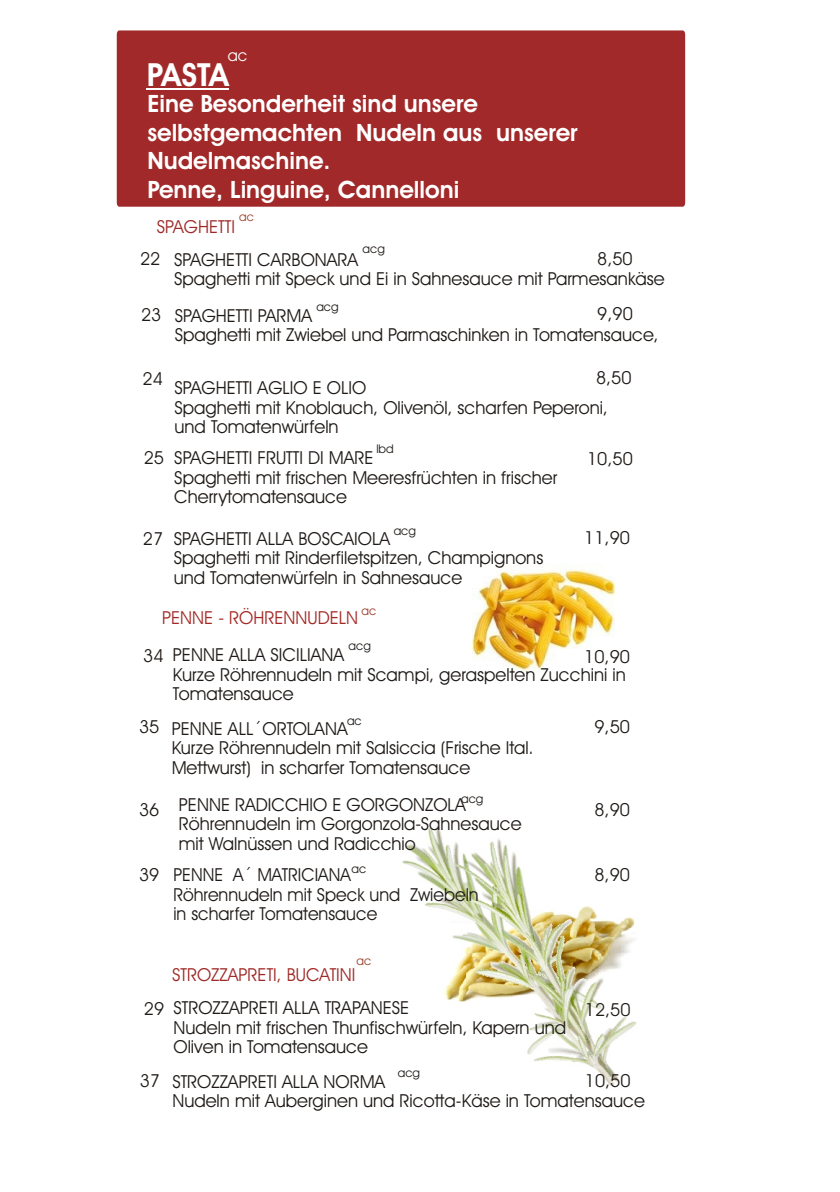
<style>
.page{position:relative;width:840px;height:1192px;background:#fff}
.page>*{position:absolute;margin:0;border:0;box-sizing:border-box;transform-origin:0 0}
.t1{font:700 32px "Avant Garde Bk BT";letter-spacing:-.02em;color:#fff}
.t2{font:700 24px/28.6px "Avant Garde Bk BT";color:#fff}
.t3{font:18px/19.4px "Avant Garde Bk BT";color:#1f1a17}
.t4{font:18px "Avant Garde Bk BT";color:#9e2926}
.t5{font:18px "Avant Garde Bk BT";color:#a32926}
.t6{font:16px "Avant Garde Bk BT";color:#fff}
.t7{font:12px "Avant Garde Bk BT";color:#1f1a17}
.t8{font:12px "Avant Garde Bk BT";color:#993d29}
.t9{font:12px "Avant Garde Bk BT";color:#9c4029}
</style>
<div class="page">
<img style="left:472px;top:569px;width:142px;height:103px">
<div style="left:117px;top:30px;width:568px;height:177px;background:#a12929"></div>
<img style="left:402px;top:825px;width:235px;height:261px">
<hr style="left:147px;top:89px;width:82px;height:1px;background:#fff">
<p class="t6" style="left:228px;top:49px;width:21px">ac</p>
<h1 class="t1" style="left:147px;top:61px;width:84px">PASTA</h1>
<h2 class="t2" style="left:148px;top:92px;width:432px">Eine Besonderheit sind unsere selbstgemachten Nudeln aus unserer<br>Nudelmaschine.<br>Penne, Linguine, Cannelloni</h2>
<p class="t9" style="left:239px;top:212px;width:16px">ac</p>
<p class="t4" style="left:157px;top:219px;width:80px">SPAGHETTI</p>
<p class="t3" style="left:140px;top:251px;width:22px">22</p>
<p class="t7" style="left:363px;top:244px;width:24px">acg</p>
<p class="t3" style="left:597px;top:251px;width:37px">8,50</p>
<p class="t3" style="left:174px;top:252px;width:492px">SPAGHETTI CARBONARA<br>Spaghetti mit Speck und Ei in Sahnesauce mit Parmesankäse</p>
<p class="t3" style="left:141px;top:307px;width:22px">23</p>
<p class="t7" style="left:316px;top:302px;width:24px">acg</p>
<p class="t3" style="left:597px;top:306px;width:37px">9,90</p>
<p class="t3" style="left:175px;top:308px;width:485px">SPAGHETTI PARMA<br>Spaghetti mit Zwiebel und Parmaschinken in Tomatensauce,</p>
<p class="t3" style="left:142px;top:370px;width:22px">24</p>
<p class="t3" style="left:596px;top:370px;width:37px">8,50</p>
<p class="t3" style="left:175px;top:380px;width:435px">SPAGHETTI AGLIO E OLIO<br>Spaghetti mit Knoblauch, Olivenöl, scharfen Peperoni, und Tomatenwürfeln</p>
<p class="t3" style="left:144px;top:450px;width:22px">25</p>
<p class="t7" style="left:376px;top:443px;width:19px">lbd</p>
<p class="t3" style="left:174px;top:450px;width:385px">SPAGHETTI FRUTTI DI MARE<br>Spaghetti mit frischen Meeresfrüchten in frischer<br>Cherrytomatensauce</p>
<p class="t3" style="left:587px;top:450px;width:47px">10,50</p>
<p class="t3" style="left:143px;top:531px;width:22px">27</p>
<p class="t7" style="left:394px;top:526px;width:24px">acg</p>
<p class="t3" style="left:174px;top:531px;width:218px">SPAGHETTI ALLA BOSCAIOLA</p>
<p class="t3" style="left:584px;top:530px;width:47px">11,90</p>
<p class="t3" style="left:174px;top:550px;width:371px">Spaghetti mit Rinderfiletspitzen, Champignons und Tomatenwürfeln in Sahnesauce</p>
<p class="t5" style="left:162px;top:611px;width:197px">PENNE - RÖHRENNUDELN</p>
<p class="t3" style="left:173px;top:647px;width:454px">PENNE ALLA SICILIANA<br>Kurze Röhrennudeln mit Scampi, geraspelten Zucchini in<br>Tomatensauce</p>
<p class="t8" style="left:362px;top:606px;width:16px">ac</p>
<p class="t7" style="left:349px;top:640px;width:24px">acg</p>
<p class="t3" style="left:143px;top:648px;width:22px">34</p>
<p class="t3" style="left:584px;top:648px;width:47px">10,90</p>
<p class="t3" style="left:139px;top:719px;width:22px">35</p>
<p class="t7" style="left:347px;top:716px;width:16px">ac</p>
<p class="t3" style="left:172px;top:720px;width:363px">PENNE ALL´ORTOLANA<br>Kurze Röhrennudeln mit Salsiccia (Frische Ital.<br>Mettwurst) in scharfer Tomatensauce</p>
<p class="t3" style="left:594px;top:719px;width:37px">9,50</p>
<p class="t3" style="left:139px;top:801px;width:22px">36</p>
<p class="t3" style="left:139px;top:866px;width:22px">39</p>
<p class="t7" style="left:461px;top:793px;width:24px">acg</p>
<p class="t3" style="left:179px;top:796px;width:344px">PENNE RADICCHIO E GORGONZOLA<br>Röhrennudeln im Gorgonzola-Sahnesauce mit Walnüssen und Radicchio</p>
<p class="t3" style="left:173px;top:867px;width:307px">PENNE A´ MATRICIANA<br>Röhrennudeln mit Speck und Zwiebeln in scharfer Tomatensauce</p>
<p class="t7" style="left:352px;top:864px;width:16px">ac</p>
<p class="t3" style="left:594px;top:801px;width:37px">8,90</p>
<p class="t3" style="left:594px;top:866px;width:37px">8,90</p>
<p class="t3" style="left:144px;top:1001px;width:22px">29</p>
<p class="t3" style="left:140px;top:1072px;width:22px">37</p>
<p class="t8" style="left:356px;top:956px;width:16px">ac</p>
<p class="t4" style="left:172px;top:967px;width:185px">STROZZAPRETI, BUCATINI</p>
<p class="t3" style="left:174px;top:1000px;width:394px">STROZZAPRETI ALLA TRAPANESE<br>Nudeln mit frischen Thunfischwürfeln, Kapern und<br>Oliven in Tomatensauce</p>
<p class="t3" style="left:585px;top:1001px;width:47px">12,50</p>
<p class="t7" style="left:398px;top:1068px;width:24px">acg</p>
<p class="t3" style="left:585px;top:1072px;width:47px">10,50</p>
<p class="t3" style="left:172px;top:1074px;width:474px">STROZZAPRETI ALLA NORMA<br>Nudeln mit Auberginen und Ricotta-Käse in Tomatensauce</p>
</div>
